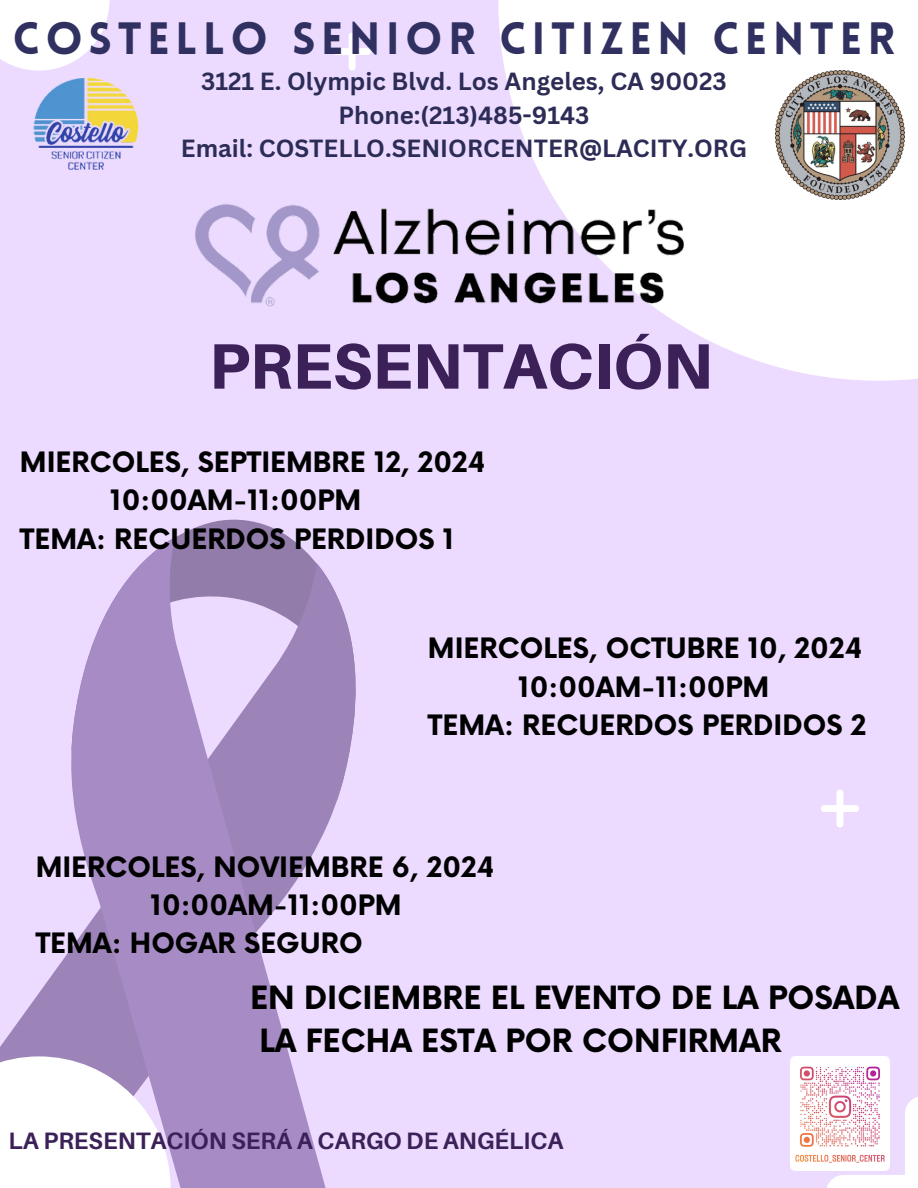
<style>
.page{position:relative;width:918px;height:1188px;background:#ecdbff}
.page>*{position:absolute;margin:0;border:0;box-sizing:border-box;transform-origin:0 0}
.t1{font:800 64.35px "Aileron";color:#3c2159}
.t2{font:900 44.4px "Lovelo";letter-spacing:.13em;color:#303061}
.t3{font:700 31.2px/43.7px "Now";color:#000}
.t4{font:700 27.45px/38.2px "Now";color:#000;text-align:center}
.t5{font:700 24.15px "Canva Sans";color:#2c2c57}
.t6{font:700 23.7px "Aileron";color:#3c2159}
</style>
<div class="page">
<svg style="left:176px;top:519px;width:113px;height:18px;fill:#927caa"></svg>
<svg style="left:0;top:950px;width:70px;height:106px;fill:#9c84b8"></svg>
<svg style="left:70px;top:537px;width:286px;height:651px;fill:#a78bc5"></svg>
<div style="left:498px;top:0;width:420px;height:381px;background:#fff"></div>
<svg style="left:0;top:1056px;width:171px;height:132px;background:#f1edf6"></svg>
<svg style="left:0;top:0;width:110px;height:71px;fill:#fff"></svg>
<svg style="left:333px;top:33px;width:38px;height:38px"></svg>
<svg style="left:821px;top:790px;width:38px;height:38px"></svg>
<svg style="left:826px;top:1096px;width:92px;height:92px"></svg>
<img style="left:195px;top:164px;width:513px;height:179px">
<img style="left:790px;top:1056px;width:99px;height:114px">
<img style="left:33px;top:77px;width:106px;height:93px">
<img style="left:775px;top:71px;width:130px;height:129px">
<h2 class="t2" style="left:13px;top:21px;width:883px">COSTELLO SENIOR CITIZEN CENTER</h2>
<p class="t5" style="left:201px;top:64px;width:527px">3121 E. Olympic Blvd. Los Angeles, CA 90023</p>
<p class="t5" style="left:338px;top:98px;width:252px">Phone:(213)485-9143</p>
<p class="t5" style="left:181px;top:132px;width:568px">Email: COSTELLO.SENIORCENTER@LACITY.ORG</p>
<p class="t1" style="left:209px;top:326px;width:505px">PRESENTACIÓN</p>
<p class="t4" style="left:20px;top:445px;width:467px">MIERCOLES, SEPTIEMBRE 12, 2024</p>
<p class="t4" style="left:110px;top:483px;width:253px">10:00AM-11:00PM</p>
<p class="t4" style="left:20px;top:521px;width:436px">TEMA: RECUERDOS PERDIDOS 1</p>
<p class="t4" style="left:428px;top:631px;width:440px">MIERCOLES, OCTUBRE 10, 2024<br>10:00AM-11:00PM<br>TEMA: RECUERDOS PERDIDOS 2</p>
<h1 class="t4" style="left:36px;top:850px;width:460px">MIERCOLES, NOVIEMBRE 6, 2024</h1>
<h1 class="t4" style="left:151px;top:888px;width:253px">10:00AM-11:00PM</h1>
<h1 class="t4" style="left:36px;top:926px;width:329px">TEMA: HOGAR SEGURO</h1>
<h4 class="t3" style="left:259px;top:977px;width:641px;text-indent:-9px">EN DICIEMBRE EL EVENTO DE LA POSADA<br>LA FECHA ESTA POR CONFIRMAR</h4>
<p class="t6" style="left:9px;top:1126px;width:556px">LA PRESENTACIÓN SERÁ A CARGO DE ANGÉLICA</p>
</div>
